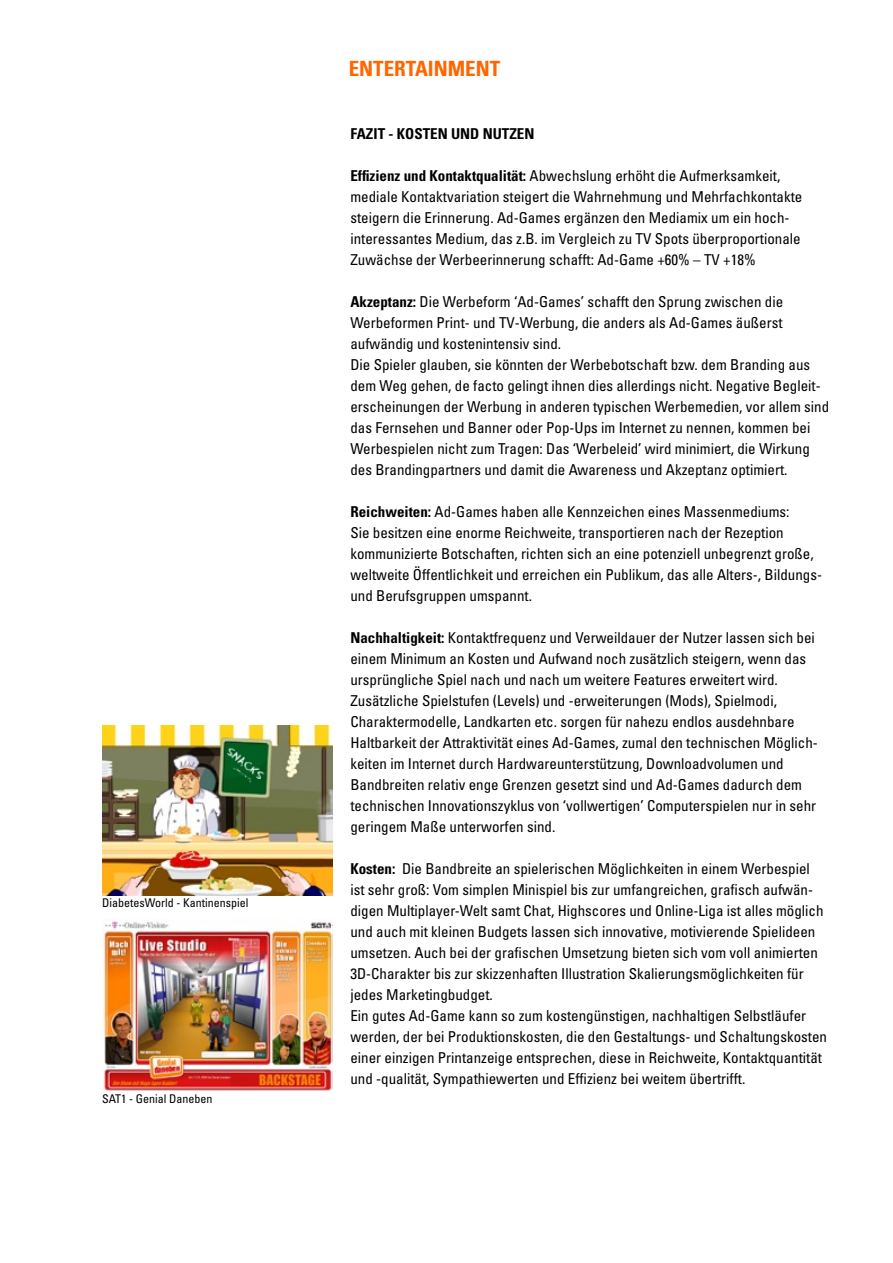
<style>
.page{position:relative;width:893px;height:1263px;background:#fff}
.page>*{position:absolute;margin:0;border:0;box-sizing:border-box;transform-origin:0 0}
.t1{font:700 condensed 21px "Univers";color:#f60}
.t2{font:condensed 15px/21px "Univers";color:#000}
.t3{font:700 condensed 15px "Univers";color:#000}
.t4{font:condensed 12px "Univers";color:#000}
.s1{font-weight:700}
</style>
<div class="page">
<img style="left:103px;top:921px;width:229px;height:170px">
<img style="left:102px;top:725px;width:230px;height:170px">
<p class="t4" style="left:102px;top:895px;width:148px">DiabetesWorld - Kantinenspiel</p>
<p class="t4" style="left:102px;top:1091px;width:112px">SAT1 - Genial Daneben</p>
<p class="t1" style="left:349px;top:55px;width:153px">ENTERTAINMENT</p>
<p class="t3" style="left:350px;top:125px;width:185px">FAZIT - KOSTEN UND NUTZEN</p>
<p class="t2" style="left:350px;top:165px;width:453px"><span class="s1">Effizienz und Kontaktqualität:</span> Abwechslung erhöht die Aufmerksamkeit, mediale Kontaktvariation steigert die Wahrnehmung und Mehrfachkontakte steigern die Erinnerung. Ad-Games ergänzen den Mediamix um ein hoch&shy;interessantes Medium, das z.B. im Vergleich zu TV Spots überproportionale Zuwächse der Werbeerinnerung schafft: Ad-Game +60% – TV +18%</p>
<p class="t2" style="left:350px;top:291px;width:434px;text-align:justify"><span class="s1">Akzeptanz:</span> Die Werbeform ‘Ad-Games’ schafft den Sprung zwischen die Werbeformen Print- und TV-Werbung, die anders als Ad-Games äußerst aufwändig und kostenintensiv sind.</p>
<p class="t2" style="left:350px;top:354px;width:480px">Die Spieler glauben, sie könnten der Werbebotschaft bzw. dem Branding aus dem Weg gehen, de facto gelingt ihnen dies allerdings nicht. Negative Begleit&shy;erscheinungen der Werbung in anderen typischen Werbemedien, vor allem sind das Fernsehen und Banner oder Pop-Ups im Internet zu nennen, kommen bei Werbespielen nicht zum Tragen: Das ‘Werbeleid’ wird minimiert, die Wirkung des Brandingpartners und damit die Awareness und Akzeptanz optimiert.</p>
<p class="t2" style="left:350px;top:501px;width:473px"><span class="s1">Reichweiten:</span> Ad-Games haben alle Kennzeichen eines Massenmediums:<br>Sie besitzen eine enorme Reichweite, transportieren nach der Rezeption kommunizierte Botschaften, richten sich an eine potenziell unbegrenzt große, weltweite Öffentlichkeit und erreichen ein Publikum, das alle Alters-, Bildungs&shy;und Berufsgruppen umspannt.</p>
<p class="t2" style="left:350px;top:627px;width:469px"><span class="s1">Nachhaltigkeit:</span> Kontaktfrequenz und Verweildauer der Nutzer lassen sich bei einem Minimum an Kosten und Aufwand noch zusätzlich steigern, wenn das ursprüngliche Spiel nach und nach um weitere Features erweitert wird.<br>Zusätzliche Spielstufen (Levels) und -erweiterungen (Mods), Spielmodi, Charaktermodelle, Landkarten etc. sorgen für nahezu endlos ausdehnbare Haltbarkeit der Attraktivität eines Ad-Games, zumal den technischen Möglich&shy;keiten im Internet durch Hardwareunterstützung, Downloadvolumen und Bandbreiten relativ enge Grenzen gesetzt sind und Ad-Games dadurch dem technischen Innovationszyklus von ‘vollwertigen’ Computerspielen nur in sehr geringem Maße unterworfen sind.</p>
<p class="t2" style="left:350px;top:858px;width:475px"><span class="s1">Kosten:</span> Die Bandbreite an spielerischen Möglichkeiten in einem Werbespiel ist sehr groß: Vom simplen Minispiel bis zur umfangreichen, grafisch aufwän&shy;digen Multiplayer-Welt samt Chat, Highscores und Online-Liga ist alles möglich und auch mit kleinen Budgets lassen sich innovative, motivierende Spielideen umsetzen. Auch bei der grafischen Umsetzung bieten sich vom voll animierten 3D-Charakter bis zur skizzenhaften Illustration Skalierungsmöglichkeiten für jedes Marketingbudget.</p>
<p class="t2" style="left:350px;top:1005px;width:478px">Ein gutes Ad-Game kann so zum kostengünstigen, nachhaltigen Selbstläufer werden, der bei Produktionskosten, die den Gestaltungs- und Schaltungskosten einer einzigen Printanzeige entsprechen, diese in Reichweite, Kontaktquantität und -qualität, Sympathiewerten und Effizienz bei weitem übertrifft.</p>
</div>
